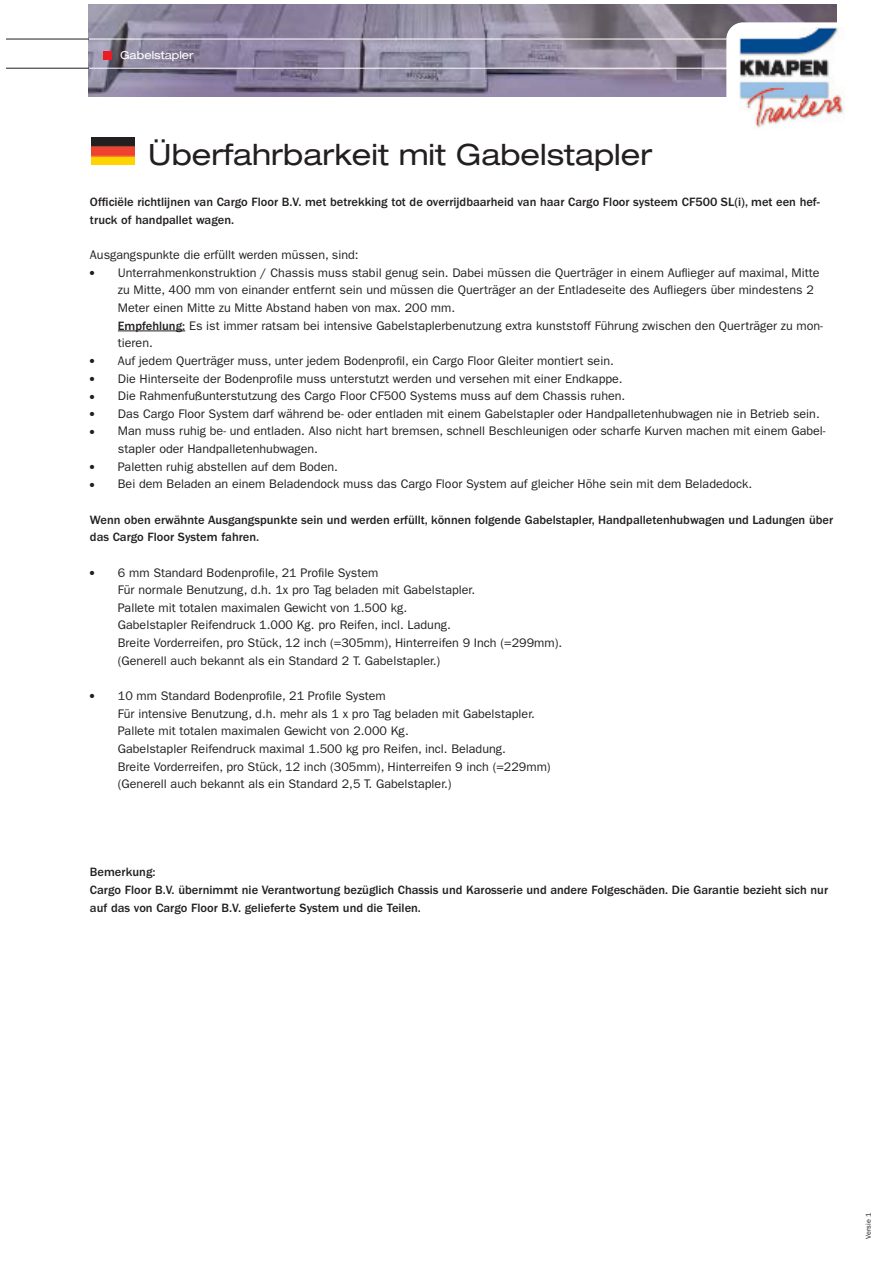
<style>
.page{position:relative;width:893px;height:1263px;background:#fff}
.page>*{position:absolute;margin:0;border:0;box-sizing:border-box;transform-origin:0 0}
.t1{font:expanded 29.4px "Helvetica Neue LT";color:#231f20}
.t2{font:12.45px/17.7px "Franklin Gothic LT";color:#231f20}
.t3{font:500 12.45px/17.7px "Franklin Gothic LT";color:#231f20}
.t4{font:expanded 10.95px "Helvetica Neue LT";color:#fff}
.t5{font:7.2px "Franklin Gothic LT";color:#231f20}
.s1{font-weight:500}
</style>
<div class="page">
<hr style="left:118px;top:331px;width:67px;height:1px;background:#231f20">
<img style="left:92px;top:137px;width:42px;height:28px">
<img style="left:89px;top:4px;width:747px;height:93px">
<hr style="left:7px;top:39px;width:82px;height:1px;background:#231f20">
<hr style="left:7px;top:68px;width:82px;height:1px;background:#231f20">
<div style="left:103px;top:51px;width:8px;height:8px;background:#ed1c24"></div>
<hr style="left:89px;top:39px;width:804px;height:1px;background:#fff">
<hr style="left:89px;top:68px;width:804px;height:1px;background:#fff">
<svg style="left:726px;top:22px;width:119px;height:93px"></svg>
<img style="left:739px;top:27px;width:105px;height:101px">
<p class="t4" style="left:120px;top:51px;width:75px">Gabelstapler</p>
<h1 class="t1" style="left:148px;top:144px;width:505px">Überfahrbarkeit mit Gabelstapler</h1>
<p class="t3" style="left:90px;top:194px;width:731px">Officiële richtlijnen van Cargo Floor B.V. met betrekking tot de overrijdbaarheid van haar Cargo Floor systeem CF500 SL(i), met een hef&shy;truck of handpallet wagen.</p>
<p class="t2" style="left:90px;top:247px;width:270px">Ausgangspunkte die erfüllt werden müssen, sind:</p>
<p class="t2" style="left:118px;top:265px;width:707px;text-indent:-28px">● Unterrahmenkonstruktion / Chassis muss stabil genug sein. Dabei müssen die Querträger in einem Auflieger auf maximal, Mitte zu Mitte, 400 mm von einander entfernt sein und müssen die Querträger an der Entladeseite des Aufliegers über mindestens 2<br>Meter einen Mitte zu Mitte Abstand haben von max. 200 mm.<br><span class="s1">Empfehlung:</span> Es ist immer ratsam bei intensive Gabelstaplerbenutzung extra kunststoff Führung zwischen den Querträger zu mon&shy;tieren.</p>
<p class="t2" style="left:90px;top:353px;width:525px">● Auf jedem Querträger muss, unter jedem Bodenprofil, ein Cargo Floor Gleiter montiert sein.</p>
<p class="t2" style="left:90px;top:371px;width:534px">● Die Hinterseite der Bodenprofile muss unterstutzt werden und versehen mit einer Endkappe.</p>
<p class="t2" style="left:90px;top:388px;width:537px">● Die Rahmenfußunterstutzung des Cargo Floor CF500 Systems muss auf dem Chassis ruhen.</p>
<p class="t2" style="left:90px;top:406px;width:731px">● Das Cargo Floor System darf während be- oder entladen mit einem Gabelstapler oder Handpalletenhubwagen nie in Betrieb sein.</p>
<p class="t2" style="left:118px;top:424px;width:709px;text-indent:-28px">● Man muss ruhig be- und entladen. Also nicht hart bremsen, schnell Beschleunigen oder scharfe Kurven machen mit einem Gabel&shy;stapler oder Handpalletenhubwagen.</p>
<p class="t2" style="left:90px;top:459px;width:249px">● Paletten ruhig abstellen auf dem Boden.</p>
<p class="t2" style="left:90px;top:476px;width:664px">● Bei dem Beladen an einem Beladendock muss das Cargo Floor System auf gleicher Höhe sein mit dem Beladedock.</p>
<p class="t3" style="left:90px;top:512px;width:745px">Wenn oben erwähnte Ausgangspunkte sein und werden erfüllt, können folgende Gabelstapler, Handpalletenhubwagen und Ladungen über das Cargo Floor System fahren.</p>
<p class="t2" style="left:118px;top:565px;width:446px;text-indent:-28px">● 6 mm Standard Bodenprofile, 21 Profile System<br>Für normale Benutzung, d.h. 1x pro Tag beladen mit Gabelstapler.<br>Pallete mit totalen maximalen Gewicht von 1.500 kg.<br>Gabelstapler Reifendruck 1.000 Kg. pro Reifen, incl. Ladung.<br>Breite Vorderreifen, pro Stück, 12 inch (=305mm), Hinterreifen 9 Inch (=299mm). (Generell auch bekannt als ein Standard 2 T. Gabelstapler.)</p>
<p class="t2" style="left:118px;top:688px;width:434px;text-indent:-28px">● 10 mm Standard Bodenprofile, 21 Profile System<br>Für intensive Benutzung, d.h. mehr als 1 x pro Tag beladen mit Gabelstapler.<br>Pallete mit totalen maximalen Gewicht von 2.000 Kg.<br>Gabelstapler Reifendruck maximal 1.500 kg pro Reifen, incl. Beladung.<br>Breite Vorderreifen, pro Stück, 12 inch (305mm), Hinterreifen 9 inch (=229mm) (Generell auch bekannt als ein Standard 2,5 T. Gabelstapler.)</p>
<p class="t3" style="left:90px;top:864px;width:740px">Bemerkung:<br>Cargo Floor B.V. übernimmt nie Verantwortung bezüglich Chassis und Karosserie und andere Folgeschäden. Die Garantie bezieht sich nur auf das von Cargo Floor B.V. gelieferte System und die Teilen.</p>
<p class="t5" style="left:866px;top:1239px;width:27px;rotate:-90deg">Versie 1</p>
</div>
